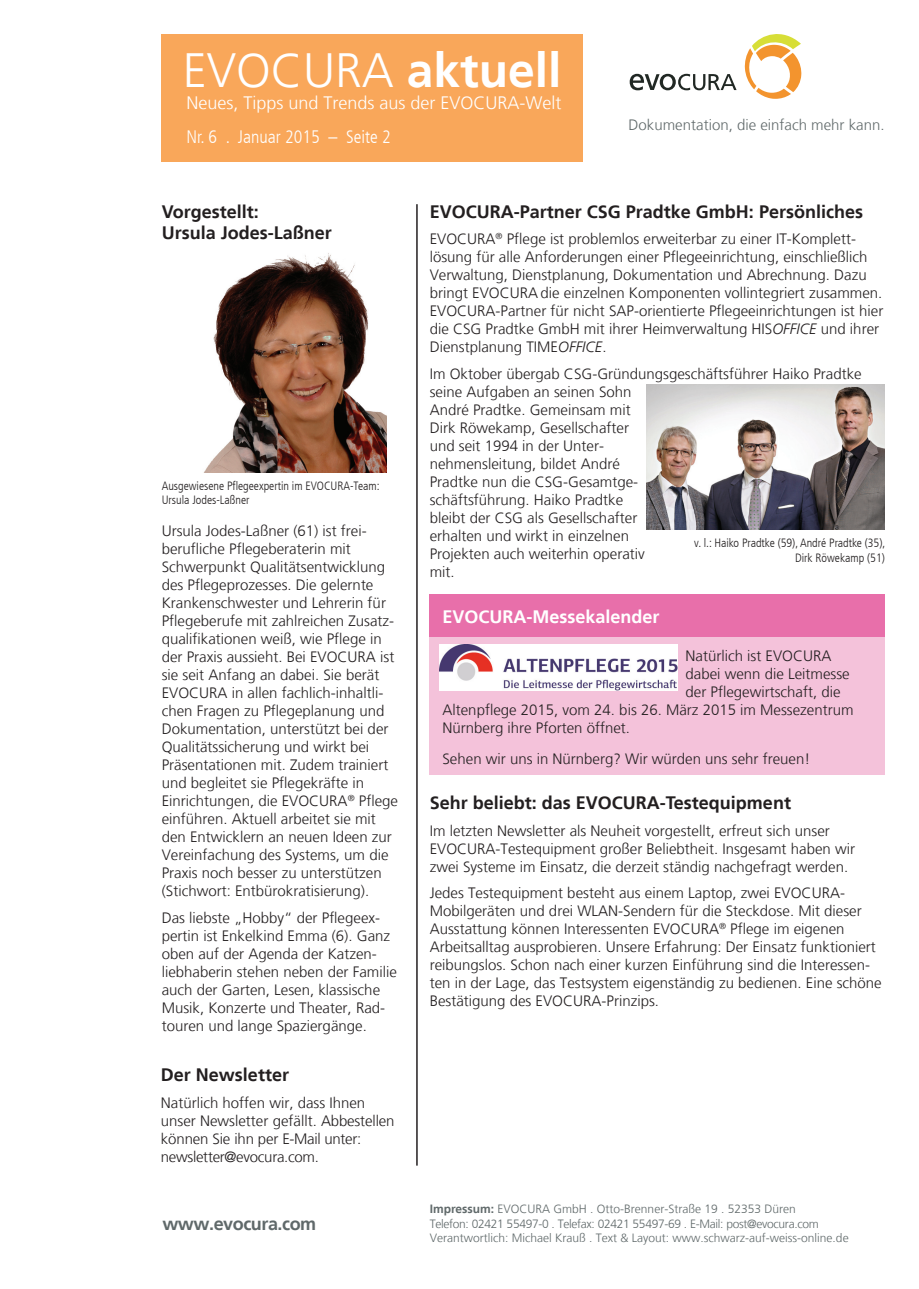
<style>
.page{position:relative;width:919px;height:1289px;background:#fff}
.page>*{position:absolute;margin:0;border:0;box-sizing:border-box;transform-origin:0 0}
.t1{font:300 48px "Frutiger LT";color:#fff}
.t2{font:700 18px/21.6px "Frutiger LT";color:#231f20}
.t3{font:300 18px "Frutiger LT";color:#fff}
.t4{font:300 condensed 18px "Frutiger LT";color:#fff}
.t5{font:700 18px "Frutiger LT";color:#fff}
.t6{font:700 18px "Frutiger LT";letter-spacing:-.025em;color:#60696a}
.t7{font:300 15px/18px "Frutiger LT";color:#231f20}
.t8{font:300 15px "Frutiger LT";color:#60696a}
.t9{font:300 12px/14.4px "Frutiger LT";color:#60696a}
.t10{font:300 condensed 12px/14.4px "Frutiger LT";color:#231f20}
.s1{font-weight:700}
.s2{font-style:italic}
</style>
<div class="page">
<svg style="left:629px;top:74px;width:107px;height:16px"></svg>
<svg style="left:744px;top:34px;width:57px;height:65px"></svg>
<hr style="left:416px;top:204px;width:1px;height:961px;background:#231f20">
<div style="left:162px;top:34px;width:421px;height:128px;background:#f9a75a"></div>
<img style="left:204px;top:253px;width:182px;height:219px">
<div style="left:429px;top:637px;width:455px;height:137px;background:#f4c2da"></div>
<div style="left:429px;top:594px;width:455px;height:43px;background:#e86faa"></div>
<img style="left:439px;top:644px;width:238px;height:46px">
<img style="left:646px;top:385px;width:238px;height:144px">
<h1 class="t1" style="left:183px;top:43px;width:380px">EVOCURA <span class="s1">aktuell</span></h1>
<p class="t3" style="left:186px;top:92px;width:376px">Neues, Tipps und Trends aus der EVOCURA-Welt</p>
<p class="t4" style="left:186px;top:127px;width:206px">Nr. 6 . Januar 2015 – Seite 2</p>
<p class="t8" style="left:628px;top:116px;width:257px">Dokumentation, die einfach mehr kann.</p>
<p class="t2" style="left:162px;top:201px;width:172px">Vorgestellt:<br>Ursula Jodes-Laßner</p>
<p class="t10" style="left:162px;top:479px;width:219px">Ausgewiesene Pflegeexpertin im EVOCURA-Team:<br>Ursula Jodes-Laßner</p>
<p class="t7" style="left:162px;top:522px;width:238px">Ursula Jodes-Laßner (61) ist frei&shy;berufliche Pflegeberaterin mit Schwerpunkt Qualitätsentwicklung des Pflegeprozesses. Die gelernte Krankenschwester und Lehrerin für Pflegeberufe mit zahlreichen Zusatz&shy;qualifikationen weiß, wie Pflege in der Praxis aussieht. Bei EVOCURA ist sie seit Anfang an dabei. Sie berät EVOCURA in allen fachlich-inhaltli&shy;chen Fragen zu Pflegeplanung und Dokumentation, unterstützt bei der Qualitätssicherung und wirkt bei Präsentationen mit. Zudem trainiert und begleitet sie Pflegekräfte in Einrichtungen, die EVOCURA<sup>®</sup> Pflege einführen. Aktuell arbeitet sie mit den Entwicklern an neuen Ideen zur Vereinfachung des Systems, um die Praxis noch besser zu unterstützen (Stichwort: Entbürokratisierung).</p>
<p class="t7" style="left:162px;top:908px;width:237px">Das liebste „Hobby“ der Pflegeex&shy;pertin ist Enkelkind Emma (6). Ganz oben auf der Agenda der Katzen&shy;liebhaberin stehen neben der Familie auch der Garten, Lesen, klassische Musik, Konzerte und Theater, Rad&shy;touren und lange Spaziergänge.</p>
<p class="t2" style="left:161px;top:1063px;width:130px">Der Newsletter</p>
<p class="t7" style="left:161px;top:1093px;width:235px">Natürlich hoffen wir, dass Ihnen unser Newsletter gefällt. Abbestellen können Sie ihn per E-Mail unter: newsletter@evocura.com.</p>
<p class="t6" style="left:162px;top:1212px;width:155px">www.evocura.com</p>
<p class="t2" style="left:429px;top:201px;width:435px">EVOCURA-Partner CSG Pradtke GmbH: Persönliches</p>
<p class="t7" style="left:429px;top:230px;width:455px">EVOCURA<sup>®</sup> Pflege ist problemlos erweiterbar zu einer IT-Komplett&shy;lösung für alle Anforderungen einer Pflegeeinrichtung, einschließlich Verwaltung, Dienstplanung, Dokumentation und Abrechnung. Dazu bringt EVOCURA die einzelnen Komponenten vollintegriert zusammen.<br>EVOCURA-Partner für nicht SAP-orientierte Pflegeeinrichtungen ist hier die CSG Pradtke GmbH mit ihrer Heimverwaltung HIS<span class="s2">OFFICE</span> und ihrer Dienstplanung TIME<span class="s2">OFFICE</span>.</p>
<p class="t7" style="left:429px;top:365px;width:433px">Im Oktober übergab CSG-Gründungsgeschäftsführer Haiko Pradtke seine Aufgaben an seinen Sohn<br>André Pradtke. Gemeinsam mit<br>Dirk Röwekamp, Gesellschafter<br>und seit 1994 in der Unter-<br>nehmensleitung, bildet André<br>Pradtke nun die CSG-Gesamtge-<br>schäftsführung. Haiko Pradtke<br>bleibt der CSG als Gesellschafter<br>erhalten und wirkt in einzelnen<br>Projekten auch weiterhin operativ<br>mit.</p>
<p class="t10" style="left:694px;top:536px;width:193px;text-align:right">v. l.: Haiko Pradtke (59), André Pradtke (35),<br>Dirk Röwekamp (51)</p>
<p class="t5" style="left:442px;top:605px;width:219px">EVOCURA-Messekalender</p>
<p class="t7" style="left:685px;top:647px;width:147px">Natürlich ist EVOCURA</p>
<p class="t7" style="left:685px;top:665px;width:166px">dabei wenn die Leitmesse</p>
<p class="t7" style="left:685px;top:683px;width:156px">der Pflegewirtschaft, die</p>
<p class="t7" style="left:442px;top:701px;width:412px">Altenpflege 2015, vom 24. bis 26. März 2015 im Messezentrum</p>
<p class="t7" style="left:442px;top:719px;width:189px">Nürnberg ihre Pforten öffnet.</p>
<p class="t7" style="left:442px;top:750px;width:369px">Sehen wir uns in Nürnberg? Wir würden uns sehr freuen!</p>
<p class="t2" style="left:429px;top:792px;width:363px">Sehr beliebt: das EVOCURA-Testequipment</p>
<p class="t7" style="left:429px;top:821px;width:427px">Im letzten Newsletter als Neuheit vorgestellt, erfreut sich unser<br>EVOCURA-Testequipment großer Beliebtheit. Insgesamt haben wir zwei Systeme im Einsatz, die derzeit ständig nachgefragt werden.</p>
<p class="t7" style="left:429px;top:884px;width:453px">Jedes Testequipment besteht aus einem Laptop, zwei EVOCURA-Mobilgeräten und drei WLAN-Sendern für die Steckdose. Mit dieser Ausstattung können Interessenten EVOCURA<sup>®</sup> Pflege im eigenen Arbeitsalltag ausprobieren. Unsere Erfahrung: Der Einsatz funktioniert reibungslos. Schon nach einer kurzen Einführung sind die Interessen&shy;ten in der Lage, das Testsystem eigenständig zu bedienen. Eine schöne Bestätigung des EVOCURA-Prinzips.</p>
<p class="t9" style="left:429px;top:1201px;width:420px"><span class="s1">Impressum:</span> EVOCURA GmbH . Otto-Brenner-Straße 19 . 52353 Düren<br>Telefon: 02421 55497-0 . Telefax: 02421 55497-69 . E-Mail: post@evocura.com<br>Verantwortlich: Michael Krauß . Text &amp; Layout: www.schwarz-auf-weiss-online.de</p>
</div>
